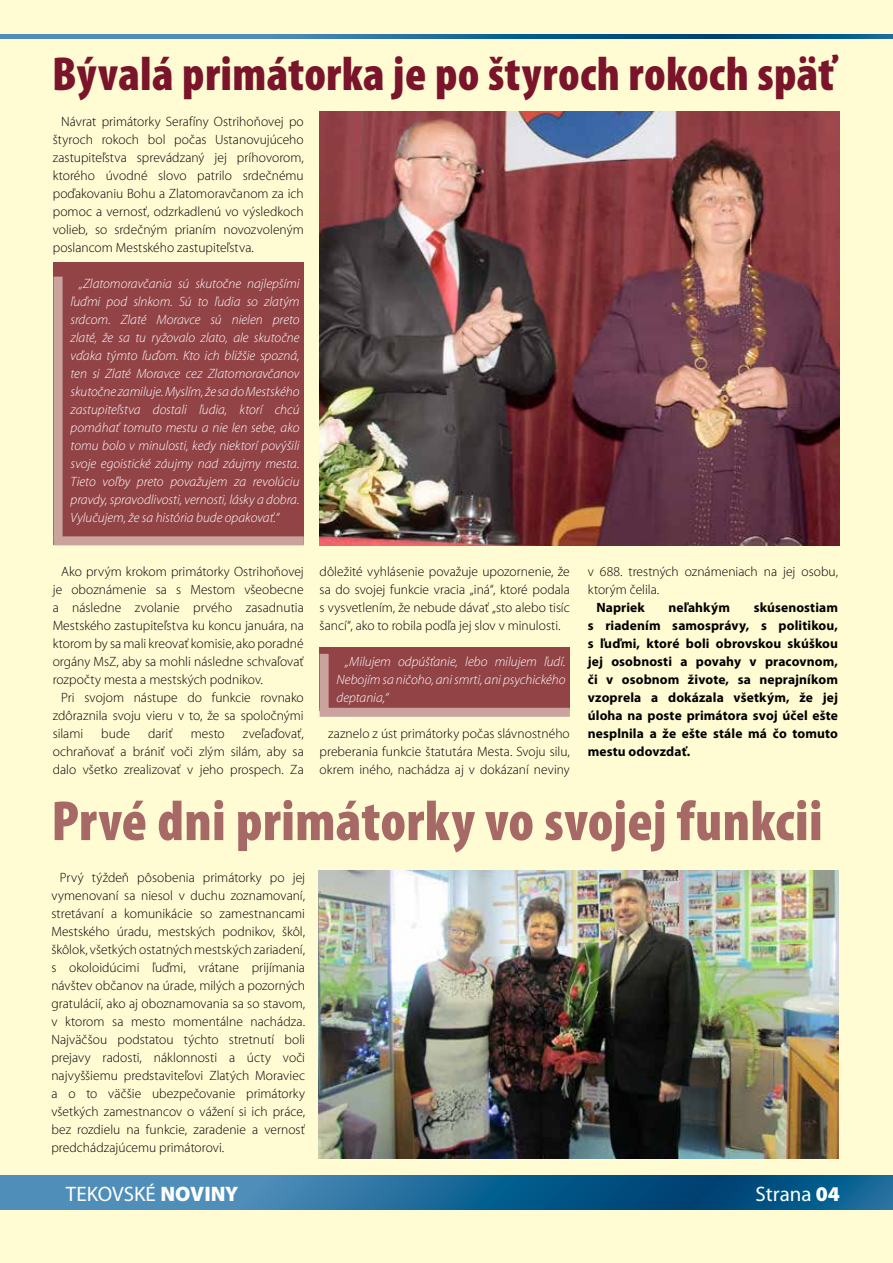
<style>
.page{position:relative;width:893px;height:1263px;background:#fffbd3}
.page>*{position:absolute;margin:0;border:0;box-sizing:border-box;transform-origin:0 0}
.t1{font:900 condensed 57px "Mini Pro";letter-spacing:.005em;color:#a76966}
.t2{font:900 condensed 48px "Mini Pro";letter-spacing:.005em;color:#7a142a}
.t3{font:21px "Mini Pro";color:#fff}
.t4{font:300 13.5px/18px "Mini Pro";color:#000;text-align:justify}
.t5{font:italic 300 13.5px/18px "Mini Pro";color:#fff;text-align:justify}
.t6{font:700 13.5px/18px "Mini Pro";letter-spacing:.01em;color:#000;text-align:justify}
.s1{font-weight:900}
</style>
<div class="page">
<svg style="left:0;top:1176px;width:893px;height:34px;background:#236d9b"></svg>
<svg style="left:0;top:34px;width:893px;height:4px;background:#246d9c"></svg>
<img style="left:320px;top:111px;width:520px;height:434px">
<img style="left:318px;top:870px;width:520px;height:289px">
<div style="left:320px;top:647px;width:250px;height:64px;background:#914346"></div>
<div style="left:320px;top:708px;width:250px;height:9px;background:#caa39f"></div>
<div style="left:320px;top:654px;width:9px;height:57px;background:#caa39f"></div>
<div style="left:54px;top:263px;width:250px;height:282px;background:#914346"></div>
<div style="left:54px;top:536px;width:250px;height:9px;background:#caa39f"></div>
<div style="left:54px;top:277px;width:9px;height:261px;background:#caa39f"></div>
<h2 class="t2" style="left:52px;top:47px;width:784px">Bývalá primátorka je po štyroch rokoch späť</h2>
<p class="t4" style="left:53px;top:113px;width:253px;text-indent:9px">Návrat primátorky Serafíny Ostrihoňovej po štyroch rokoch bol počas Ustanovujúceho zastupiteľstva sprevádzaný jej príhovorom, ktorého úvodné slovo patrilo srdečnému poďakovaniu Bohu a Zlatomoravčanom za ich pomoc a vernosť, odzrkadlenú vo výsledkoch volieb, so srdečným prianím novozvoleným poslancom Mestského zastupiteľstva.</p>
<p class="t5" style="left:71px;top:275px;width:230px;text-indent:9px">„Zlatomoravčania sú skutočne najlepšími ľuďmi pod slnkom. Sú to ľudia so zlatým srdcom. Zlaté Moravce sú nielen preto zlaté, že sa tu ryžovalo zlato, ale skutočne vďaka týmto ľuďom. Kto ich bližšie spozná, ten si Zlaté Moravce cez Zlatomoravčanov skutočne zamiluje. Myslím, že sa do Mestského zastupiteľstva dostali ľudia, ktorí chcú pomáhať tomuto mestu a nie len sebe, ako tomu bolo v minulosti, kedy niektorí povýšili svoje egoistické záujmy nad záujmy mesta.<br>Tieto voľby preto považujem za revolúciu pravdy, spravodlivosti, vernosti, lásky a dobra.<br>Vylučujem, že sa história bude opakovať.“</p>
<p class="t4" style="left:53px;top:563px;width:253px;text-indent:9px">Ako prvým krokom primátorky Ostrihoňovej je oboznámenie sa s Mestom všeobecne a následne zvolanie prvého zasadnutia Mestského zastupiteľstva ku koncu januára, na ktorom by sa mali kreovať komisie, ako poradné orgány MsZ, aby sa mohli následne schvaľovať rozpočty mesta a mestských podnikov.</p>
<p class="t4" style="left:53px;top:689px;width:253px;text-indent:9px">Pri svojom nástupe do funkcie rovnako zdôraznila svoju vieru v to, že sa spoločnými silami</p>
<p class="t4" style="left:53px;top:725px;width:253px;text-indent:190px">zveľaďovať, ochraňovať a brániť voči zlým silám, aby sa dalo všetko zrealizovať v jeho prospech. Za</p>
<p class="t4" style="left:101px;top:725px;width:30px">bude</p>
<p class="t4" style="left:148px;top:725px;width:26px">dariť</p>
<p class="t4" style="left:191px;top:725px;width:36px">mesto</p>
<p class="t4" style="left:320px;top:563px;width:252px">dôležité vyhlásenie považuje upozornenie, že sa do svojej funkcie vracia „iná“, ktoré podala s vysvetlením, že nebude dávať „sto alebo tisíc šancí“, ako to robila podľa jej slov v minulosti.</p>
<p class="t5" style="left:337px;top:653px;width:230px;text-indent:9px">„Milujem odpúšťanie, lebo milujem ľudí.<br>Nebojím sa ničoho, ani smrti, ani psychického deptania,“</p>
<p class="t4" style="left:320px;top:725px;width:252px;text-indent:9px">zaznelo z úst primátorky počas slávnostného preberania funkcie štatutára Mesta. Svoju silu, okrem iného, nachádza aj v dokázaní neviny</p>
<p class="t4" style="left:588px;top:563px;width:252px">v 688. trestných oznámeniach na jej osobu, ktorým čelila.</p>
<p class="t6" style="left:596px;top:599px;width:50px">Napriek</p>
<p class="t6" style="left:669px;top:599px;width:63px">neľahkým</p>
<p class="t6" style="left:588px;top:599px;width:252px;text-indent:166px">skúsenostiam s riadením samosprávy, s politikou, s ľuďmi, ktoré boli obrovskou skúškou jej osobnosti a povahy v pracovnom, či v osobnom živote, sa neprajníkom vzoprela a dokázala všetkým, že jej úloha na poste primátora svoj účel ešte nesplnila a že ešte stále má čo tomuto mestu odovzdať.</p>
<h1 class="t1" style="left:51px;top:789px;width:773px">Prvé dni primátorky vo svojej funkcii</h1>
<p class="t4" style="left:51px;top:869px;width:255px;text-indent:9px">Prvý týždeň pôsobenia primátorky po jej vymenovaní sa niesol v duchu zoznamovaní, stretávaní a komunikácie so zamestnancami Mestského úradu, mestských podnikov, škôl, škôlok, všetkých ostatných mestských zariadení, s okoloidúcimi ľuďmi, vrátane prijímania návštev občanov na úrade, milých a pozorných gratulácií, ako aj oboznamovania sa so stavom, v ktorom sa mesto momentálne nachádza.<br>Najväčšou podstatou týchto stretnutí boli prejavy radosti, náklonnosti a úcty voči najvyššiemu predstaviteľovi Zlatých Moraviec a o to väčšie ubezpečovanie primátorky všetkých zamestnancov o vážení si ich práce, bez rozdielu na funkcie, zaradenie a vernosť predchádzajúcemu primátorovi.</p>
<h3 class="t3" style="left:66px;top:1182px;width:174px">TEKOVSKÉ <span class="s1">NOVINY</span></h3>
<h3 class="t3" style="left:756px;top:1182px;width:86px">Strana <span class="s1">04</span></h3>
</div>
